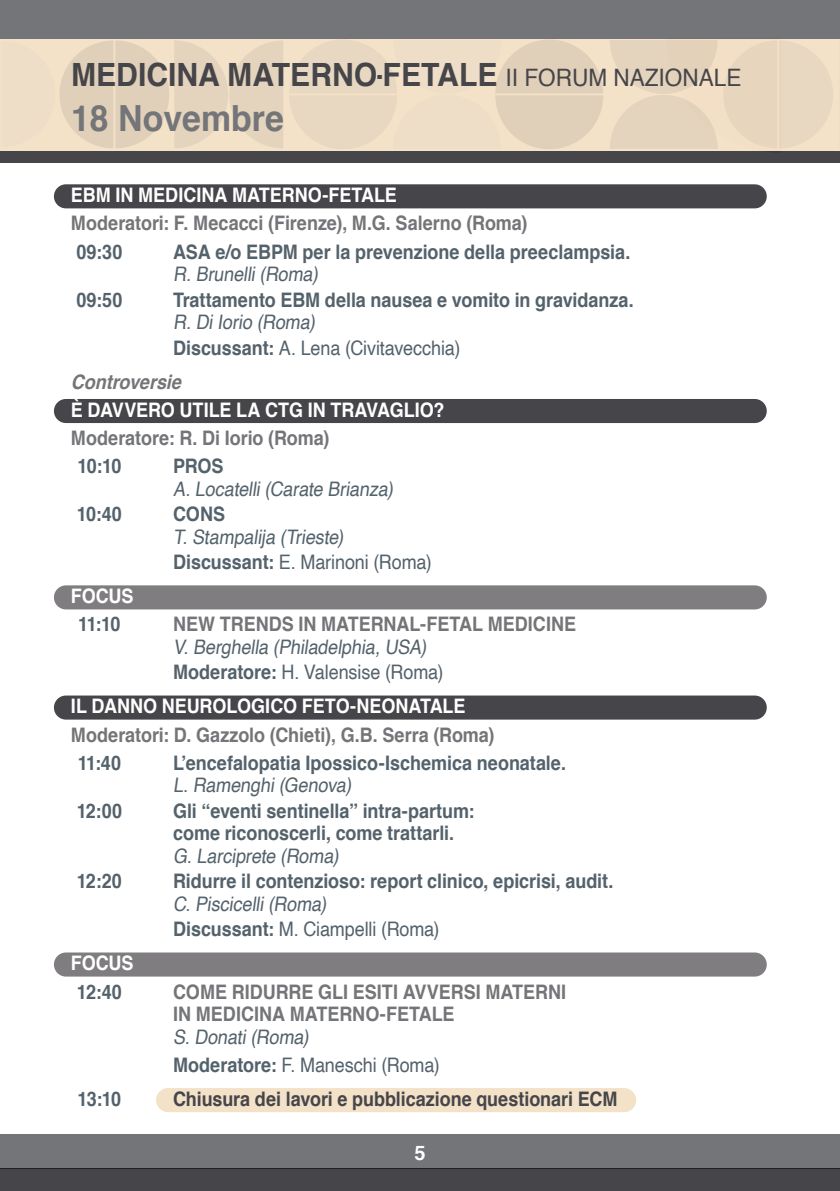
<style>
.page{position:relative;width:840px;height:1191px;background:#fff}
.page>*{position:absolute;margin:0;border:0;box-sizing:border-box;transform-origin:0 0}
.t1{font:700 36px "Helvetica";color:#747578;scale:.94 1}
.t2{font:700 32px "Helvetica";color:#46464a;scale:.94 1}
.t3{font:20px "Helvetica";letter-spacing:-.005em;color:#54626c;scale:.9 1}
.t4{font:700 20px "Helvetica";letter-spacing:-.005em;color:#54626c;scale:.9 1}
.t5{font:700 20px "Helvetica";color:#747578;scale:.9 1}
.t6{font:700 20px "Helvetica";letter-spacing:-.005em;color:#fff;scale:.9 1}
.t7{font:700 20px "Helvetica";letter-spacing:-.005em;color:#46464a;scale:.9 1}
.t8{font:italic 700 20px "Helvetica";color:#747578;scale:.9 1}
.t9{font:700 20px "Helvetica";letter-spacing:-.005em;color:#fff}
.s1{font-weight:400;font-size:24px}
.s2{font-weight:700}
</style>
<div class="page">
<div style="left:0;top:1168px;width:839px;height:23px;background:#46464a"></div>
<div style="left:0;top:1134px;width:839px;height:34px;background:#747578"></div>
<div style="left:54px;top:184px;width:712px;height:24px;background:#46464a;border-radius:12px"></div>
<div style="left:54px;top:399px;width:712px;height:24px;background:#46464a;border-radius:12px"></div>
<div style="left:54px;top:585px;width:712px;height:24px;background:#7f7d7f;border-radius:12px"></div>
<div style="left:54px;top:695px;width:712px;height:24px;background:#46464a;border-radius:12px"></div>
<div style="left:54px;top:952px;width:712px;height:24px;background:#7f7d7f;border-radius:12px"></div>
<div style="left:156px;top:1088px;width:480px;height:24px;background:#f3e1c8;border-radius:12px"></div>
<div style="left:0;top:0;width:839px;height:153px;background:#f3e1c8"></div>
<div style="left:0;top:0;width:839px;height:38px;background:#747578"></div>
<div style="left:0;top:151px;width:839px;height:12px;background:#46464a"></div>
<svg style="left:60px;top:41px;width:223px;height:107px"></svg>
<svg style="left:290px;top:40px;width:313px;height:109px"></svg>
<svg style="left:609px;top:38px;width:223px;height:111px"></svg>
<p class="t2" style="left:71px;top:49px;width:714px">MEDICINA MATERNO-FETALE <span class="s1">II FORUM NAZIONALE</span></p>
<p class="t1" style="left:71px;top:90px;width:228px">18 Novembre</p>
<p class="t6" style="left:71px;top:179px;width:363px">EBM IN MEDICINA MATERNO-FETALE</p>
<p class="t5" style="left:71px;top:207px;width:508px">Moderatori: F. Mecacci (Firenze), M.G. Salerno (Roma)</p>
<p class="t4" style="left:76px;top:235px;width:53px">09:30</p>
<p class="t4" style="left:173px;top:235px;width:509px">ASA e/o EBPM per la prevenzione della preeclampsia.</p>
<p class="t3" style="left:173px;top:259px;width:167px">R.Brunelli(Roma)</p>
<p class="t4" style="left:76px;top:283px;width:53px">09:50</p>
<p class="t4" style="left:173px;top:283px;width:513px">Trattamento EBM della nausea e vomito in gravidanza.</p>
<p class="t3" style="left:173px;top:307px;width:164px">R.DiIorio (Roma)</p>
<p class="t3" style="left:173px;top:332px;width:320px"><span class="s2">Discussant:</span> A. Lena (Civitavecchia)</p>
<p class="t8" style="left:71px;top:365px;width:131px">Controversie</p>
<p class="t6" style="left:71px;top:393px;width:416px">È DAVVERO UTILE LA CTG IN TRAVAGLIO?</p>
<p class="t5" style="left:71px;top:422px;width:288px">Moderatore: R. Di Iorio (Roma)</p>
<p class="t4" style="left:77px;top:450px;width:50px">10:10</p>
<p class="t4" style="left:173px;top:450px;width:57px">PROS</p>
<p class="t3" style="left:173px;top:473px;width:251px">A.Locatelli(Carate Brianza)</p>
<p class="t4" style="left:77px;top:498px;width:52px">10:40</p>
<p class="t4" style="left:173px;top:498px;width:59px">CONS</p>
<p class="t3" style="left:173px;top:521px;width:196px">T.Stampalija (Trieste)</p>
<p class="t3" style="left:173px;top:547px;width:289px"><span class="s2">Discussant:</span> E. Marinoni (Roma)</p>
<p class="t6" style="left:71px;top:580px;width:71px">FOCUS</p>
<p class="t4" style="left:78px;top:608px;width:48px">11:10</p>
<p class="t5" style="left:173px;top:608px;width:449px">NEW TRENDS IN MATERNAL-FETAL MEDICINE</p>
<p class="t3" style="left:173px;top:631px;width:288px">V.Berghella (Philadelphia,USA)</p>
<p class="t3" style="left:173px;top:657px;width:302px"><span class="s2">Moderatore:</span> H. Valensise (Roma)</p>
<p class="t6" style="left:71px;top:690px;width:439px">IL DANNO NEUROLOGICO FETO-NEONATALE</p>
<p class="t5" style="left:71px;top:718px;width:472px">Moderatori: D. Gazzolo (Chieti), G.B. Serra (Roma)</p>
<p class="t4" style="left:78px;top:746px;width:50px">11:40</p>
<p class="t4" style="left:173px;top:746px;width:438px">L’encefalopatia Ipossico-Ischemica neonatale.</p>
<p class="t3" style="left:173px;top:770px;width:204px">L.Ramenghi(Genova)</p>
<p class="t4" style="left:77px;top:794px;width:52px">12:00</p>
<p class="t4" style="left:173px;top:794px;width:336px">Gli “eventi sentinella” intra-partum:</p>
<p class="t4" style="left:173px;top:817px;width:313px">come riconoscerli, come trattarli.</p>
<p class="t3" style="left:173px;top:840px;width:190px">G.Larciprete (Roma)</p>
<p class="t4" style="left:77px;top:865px;width:52px">12:20</p>
<p class="t4" style="left:173px;top:865px;width:490px">Ridurre il contenzioso: report clinico, epicrisi, audit.</p>
<p class="t3" style="left:173px;top:888px;width:177px">C.Piscicelli(Roma)</p>
<p class="t3" style="left:173px;top:914px;width:297px"><span class="s2">Discussant:</span> M. Ciampelli (Roma)</p>
<p class="t6" style="left:71px;top:947px;width:71px">FOCUS</p>
<p class="t4" style="left:77px;top:975px;width:51px">12:40</p>
<p class="t5" style="left:173px;top:975px;width:438px">COME RIDURRE GLI ESITI AVVERSI MATERNI</p>
<p class="t5" style="left:173px;top:998px;width:314px">IN MEDICINA MATERNO-FETALE</p>
<p class="t3" style="left:173px;top:1021px;width:157px">S.Donati(Roma)</p>
<p class="t3" style="left:173px;top:1049px;width:298px"><span class="s2">Moderatore:</span> F. Maneschi (Roma)</p>
<p class="t4" style="left:78px;top:1082px;width:50px">13:10</p>
<p class="t7" style="left:173px;top:1082px;width:495px">Chiusura dei lavori e pubblicazione questionari ECM</p>
<p class="t9" style="left:414px;top:1136px;width:13px">5</p>
</div>
